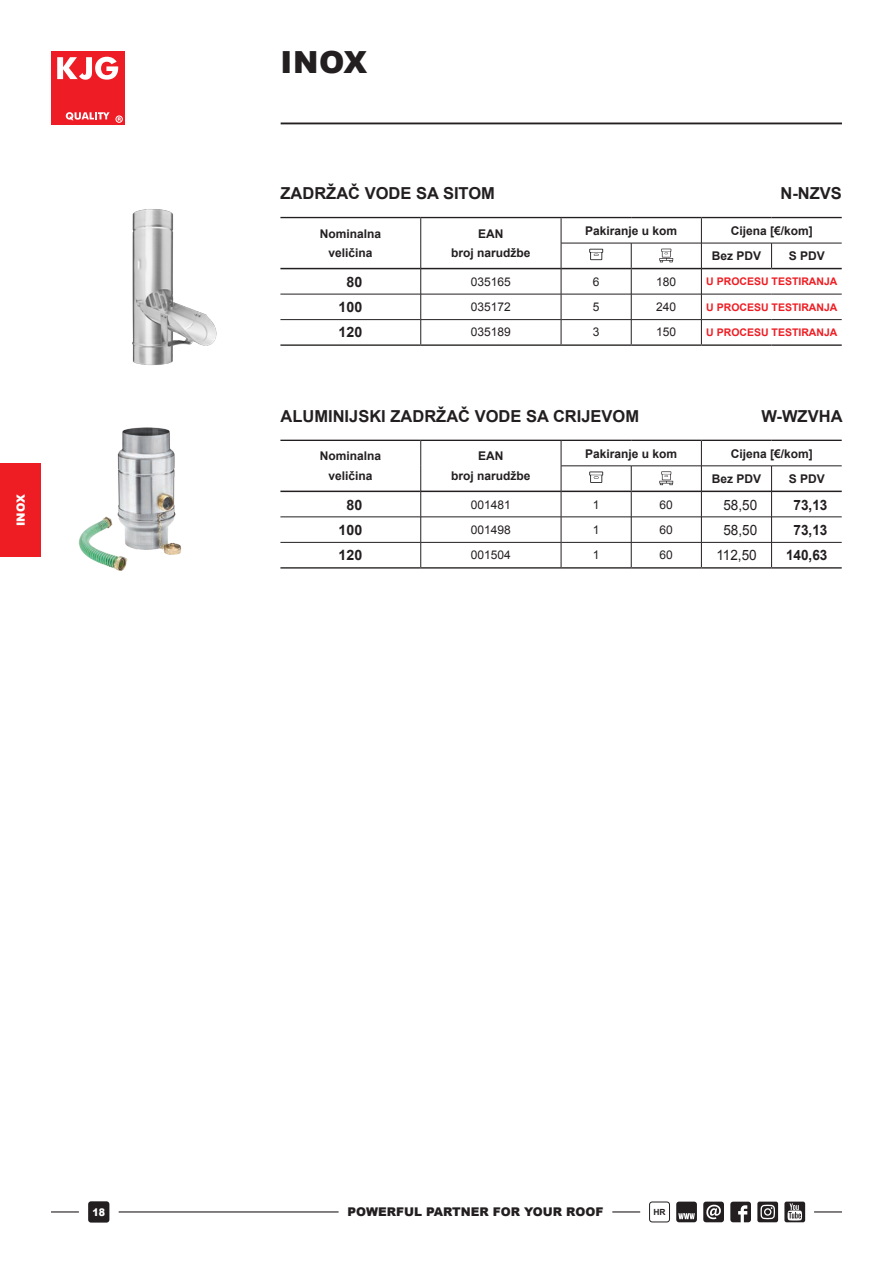
<style>
.page{position:relative;width:893px;height:1263px;background:#fff}
.page>*{position:absolute;margin:0;border:0;box-sizing:border-box;transform-origin:0 0}
.t1{font:900 30.45px "Arial";color:#231f20}
.t2{font:700 16.5px "Arial";color:#231f20}
.t3{font:700 14.25px "Arial";color:#231f20}
.t4{font:14.25px "Arial";color:#231f20;scale:.95 1}
.t5{font:700 14.25px "Arial";color:#231f20;scale:.95 1}
.t6{font:700 12px/19.5px "Arial";color:#231f20;text-align:center}
.t7{font:12px "Arial";color:#231f20}
.t8{font:900 12px "Arial";color:#231f20}
.t9{font:900 11.25px "Arial";color:#fff}
.t10{font:700 10.5px "Arial";color:#ee1d23}
.t11{font:900 10.5px "Arial";color:#fff;scale:.9 1}
.t12{font:700 8.4px "Arial";color:#231f20}
</style>
<div class="page">
<hr style="left:281px;top:122px;width:561px;height:2px;background:#231f20">
<div style="left:88px;top:1201px;width:21px;height:21px;background:#231f20;border-radius:3px"></div>
<svg style="left:51px;top:1211px;width:28px;height:1px"></svg>
<svg style="left:612px;top:1211px;width:28px;height:1px"></svg>
<svg style="left:814px;top:1211px;width:28px;height:1px"></svg>
<hr style="left:119px;top:1211px;width:220px;height:1px;background:#231f20">
<div style="left:51px;top:51px;width:73px;height:73px;background:#ee1c25"></div>
<svg style="left:66px;top:112px;width:57px;height:11px"></svg>
<svg style="left:57px;top:57px;width:61px;height:23px"></svg>
<svg style="left:784px;top:1201px;width:21px;height:21px"></svg>
<svg style="left:703px;top:1201px;width:21px;height:21px"></svg>
<svg style="left:676px;top:1201px;width:21px;height:21px"></svg>
<svg style="left:757px;top:1201px;width:21px;height:21px"></svg>
<svg style="left:730px;top:1201px;width:21px;height:21px"></svg>
<div style="left:649px;top:1202px;width:21px;height:20px;border:1px solid #231f20;border-radius:3px"></div>
<div style="left:1px;top:463px;width:40px;height:94px;background:#ee1d23"></div>
<img style="left:132px;top:209px;width:85px;height:156px">
<hr style="left:280px;top:344px;width:141px;height:2px;background:#231f20">
<hr style="left:421px;top:344px;width:140px;height:2px;background:#231f20">
<hr style="left:561px;top:344px;width:70px;height:2px;background:#231f20">
<hr style="left:631px;top:344px;width:70px;height:2px;background:#231f20">
<hr style="left:701px;top:344px;width:71px;height:2px;background:#231f20">
<hr style="left:772px;top:344px;width:70px;height:2px;background:#231f20">
<hr style="left:280px;top:294px;width:140px;height:1px;background:#231f20">
<hr style="left:421px;top:294px;width:140px;height:1px;background:#231f20">
<hr style="left:561px;top:294px;width:70px;height:1px;background:#231f20">
<hr style="left:631px;top:294px;width:70px;height:1px;background:#231f20">
<hr style="left:702px;top:294px;width:70px;height:1px;background:#231f20">
<hr style="left:772px;top:294px;width:70px;height:1px;background:#231f20">
<hr style="left:280px;top:319px;width:140px;height:1px;background:#231f20">
<hr style="left:421px;top:319px;width:140px;height:1px;background:#231f20">
<hr style="left:561px;top:319px;width:70px;height:1px;background:#231f20">
<hr style="left:631px;top:319px;width:70px;height:1px;background:#231f20">
<hr style="left:702px;top:319px;width:70px;height:1px;background:#231f20">
<hr style="left:772px;top:319px;width:70px;height:1px;background:#231f20">
<hr style="left:280px;top:268px;width:140px;height:1px;background:#231f20">
<hr style="left:421px;top:268px;width:140px;height:1px;background:#231f20">
<hr style="left:561px;top:268px;width:70px;height:1px;background:#231f20">
<hr style="left:631px;top:268px;width:70px;height:1px;background:#231f20">
<hr style="left:702px;top:268px;width:70px;height:1px;background:#231f20">
<hr style="left:772px;top:268px;width:70px;height:1px;background:#231f20">
<hr style="left:280px;top:217px;width:141px;height:1px;background:#231f20">
<hr style="left:421px;top:217px;width:140px;height:1px;background:#231f20">
<hr style="left:561px;top:217px;width:70px;height:1px;background:#231f20">
<hr style="left:631px;top:217px;width:70px;height:1px;background:#231f20">
<hr style="left:701px;top:217px;width:71px;height:1px;background:#231f20">
<hr style="left:772px;top:217px;width:70px;height:1px;background:#231f20">
<hr style="left:561px;top:243px;width:70px;height:1px;background:#231f20">
<hr style="left:631px;top:243px;width:70px;height:1px;background:#231f20">
<svg style="left:631px;top:243px;width:1px;height:101px"></svg>
<hr style="left:701px;top:243px;width:71px;height:1px;background:#231f20">
<hr style="left:772px;top:243px;width:70px;height:1px;background:#231f20">
<svg style="left:771px;top:243px;width:1px;height:25px"></svg>
<svg style="left:420px;top:218px;width:1px;height:126px"></svg>
<svg style="left:561px;top:218px;width:1px;height:126px"></svg>
<svg style="left:701px;top:218px;width:1px;height:126px"></svg>
<svg style="left:589px;top:249px;width:14px;height:11px"></svg>
<svg style="left:659px;top:249px;width:14px;height:13px"></svg>
<img style="left:78px;top:427px;width:104px;height:144px">
<hr style="left:280px;top:567px;width:141px;height:2px;background:#231f20">
<hr style="left:421px;top:567px;width:140px;height:2px;background:#231f20">
<hr style="left:561px;top:567px;width:70px;height:2px;background:#231f20">
<hr style="left:631px;top:567px;width:70px;height:2px;background:#231f20">
<hr style="left:701px;top:567px;width:71px;height:2px;background:#231f20">
<hr style="left:772px;top:567px;width:70px;height:2px;background:#231f20">
<hr style="left:280px;top:517px;width:140px;height:1px;background:#231f20">
<hr style="left:421px;top:517px;width:140px;height:1px;background:#231f20">
<hr style="left:561px;top:517px;width:70px;height:1px;background:#231f20">
<hr style="left:631px;top:517px;width:70px;height:1px;background:#231f20">
<hr style="left:702px;top:517px;width:70px;height:1px;background:#231f20">
<hr style="left:772px;top:517px;width:70px;height:1px;background:#231f20">
<hr style="left:280px;top:542px;width:140px;height:1px;background:#231f20">
<hr style="left:421px;top:542px;width:140px;height:1px;background:#231f20">
<hr style="left:561px;top:542px;width:70px;height:1px;background:#231f20">
<hr style="left:631px;top:542px;width:70px;height:1px;background:#231f20">
<hr style="left:702px;top:542px;width:70px;height:1px;background:#231f20">
<hr style="left:772px;top:542px;width:70px;height:1px;background:#231f20">
<hr style="left:280px;top:491px;width:140px;height:1px;background:#231f20">
<hr style="left:421px;top:491px;width:140px;height:1px;background:#231f20">
<hr style="left:561px;top:491px;width:70px;height:1px;background:#231f20">
<hr style="left:631px;top:491px;width:70px;height:1px;background:#231f20">
<hr style="left:702px;top:491px;width:69px;height:1px;background:#231f20">
<hr style="left:772px;top:491px;width:70px;height:1px;background:#231f20">
<hr style="left:280px;top:440px;width:141px;height:1px;background:#231f20">
<hr style="left:421px;top:440px;width:140px;height:1px;background:#231f20">
<hr style="left:561px;top:440px;width:70px;height:1px;background:#231f20">
<hr style="left:631px;top:440px;width:70px;height:1px;background:#231f20">
<hr style="left:701px;top:440px;width:71px;height:1px;background:#231f20">
<hr style="left:772px;top:440px;width:70px;height:1px;background:#231f20">
<hr style="left:561px;top:466px;width:70px;height:1px;background:#231f20">
<hr style="left:631px;top:466px;width:70px;height:1px;background:#231f20">
<svg style="left:631px;top:466px;width:1px;height:101px"></svg>
<svg style="left:420px;top:441px;width:1px;height:126px"></svg>
<svg style="left:561px;top:441px;width:1px;height:126px"></svg>
<svg style="left:701px;top:441px;width:1px;height:126px"></svg>
<hr style="left:701px;top:466px;width:71px;height:1px;background:#231f20">
<hr style="left:772px;top:466px;width:70px;height:1px;background:#231f20">
<svg style="left:771px;top:466px;width:1px;height:101px"></svg>
<svg style="left:589px;top:471px;width:14px;height:12px"></svg>
<svg style="left:659px;top:471px;width:14px;height:14px"></svg>
<p class="t9" style="left:13px;top:526px;width:34px;rotate:-90deg">INOX</p>
<h1 class="t1" style="left:281px;top:40px;width:88px">INOX</h1>
<h2 class="t2" style="left:280px;top:182px;width:216px">ZADRŽAČ VODE SA SITOM</h2>
<h2 class="t2" style="left:780px;top:182px;width:63px">N-NZVS</h2>
<p class="t6" style="left:320px;top:224px;width:63px">Nominalna veličina</p>
<p class="t6" style="left:451px;top:224px;width:81px">EAN<br>broj narudžbe</p>
<p class="t6" style="left:585px;top:221px;width:94px">Pakiranje u kom</p>
<p class="t6" style="left:712px;top:219px;width:102px;line-height:24.9px;text-align:left;text-indent:19px">Cijena [€/kom]<br>Bez PDV</p>
<p class="t6" style="left:789px;top:246px;width:38px">S PDV</p>
<p class="t3" style="left:346px;top:272px;width:17px">80</p>
<p class="t7" style="left:471px;top:274px;width:42px">035165</p>
<p class="t7" style="left:593px;top:274px;width:8px">6</p>
<p class="t7" style="left:656px;top:274px;width:22px">180</p>
<p class="t10" style="left:706px;top:275px;width:133px">U PROCESU TESTIRANJA</p>
<p class="t3" style="left:339px;top:298px;width:25px">100</p>
<p class="t7" style="left:471px;top:299px;width:42px">035172</p>
<p class="t7" style="left:593px;top:299px;width:8px">5</p>
<p class="t7" style="left:656px;top:299px;width:22px">240</p>
<p class="t10" style="left:706px;top:300px;width:133px">U PROCESU TESTIRANJA</p>
<p class="t3" style="left:339px;top:323px;width:25px">120</p>
<p class="t7" style="left:471px;top:324px;width:42px">035189</p>
<p class="t7" style="left:593px;top:324px;width:8px">3</p>
<p class="t7" style="left:656px;top:324px;width:22px">150</p>
<p class="t10" style="left:706px;top:325px;width:133px">U PROCESU TESTIRANJA</p>
<h2 class="t2" style="left:280px;top:405px;width:360px">ALUMINIJSKI ZADRŽAČ VODE SA CRIJEVOM</h2>
<h2 class="t2" style="left:761px;top:405px;width:83px">W-WZVHA</h2>
<p class="t6" style="left:320px;top:447px;width:63px">Nominalna veličina</p>
<p class="t6" style="left:451px;top:447px;width:81px">EAN<br>broj narudžbe</p>
<p class="t6" style="left:585px;top:444px;width:94px">Pakiranje u kom</p>
<p class="t6" style="left:712px;top:441px;width:102px;line-height:24.9px;text-align:left;text-indent:19px">Cijena [€/kom]<br>Bez PDV</p>
<p class="t6" style="left:789px;top:469px;width:38px">S PDV</p>
<p class="t3" style="left:346px;top:495px;width:17px">80</p>
<p class="t7" style="left:471px;top:497px;width:42px">001481</p>
<p class="t7" style="left:593px;top:497px;width:8px">1</p>
<p class="t7" style="left:660px;top:497px;width:15px">60</p>
<p class="t4" style="left:723px;top:495px;width:37px">58,50</p>
<p class="t5" style="left:793px;top:495px;width:37px">73,13</p>
<p class="t3" style="left:339px;top:520px;width:25px">100</p>
<p class="t7" style="left:471px;top:522px;width:42px">001498</p>
<p class="t7" style="left:593px;top:522px;width:8px">1</p>
<p class="t7" style="left:660px;top:522px;width:15px">60</p>
<p class="t4" style="left:723px;top:520px;width:37px">58,50</p>
<p class="t5" style="left:793px;top:520px;width:37px">73,13</p>
<p class="t3" style="left:339px;top:546px;width:25px">120</p>
<p class="t7" style="left:471px;top:547px;width:42px">001504</p>
<p class="t7" style="left:593px;top:547px;width:8px">1</p>
<p class="t7" style="left:660px;top:547px;width:15px">60</p>
<p class="t4" style="left:716px;top:546px;width:44px">112,50</p>
<p class="t5" style="left:786px;top:546px;width:45px">140,63</p>
<p class="t11" style="left:92px;top:1204px;width:16px">18</p>
<p class="t8" style="left:348px;top:1203px;width:257px">POWERFUL PARTNER FOR YOUR ROOF</p>
<p class="t12" style="left:653px;top:1206px;width:14px">HR</p>
</div>
